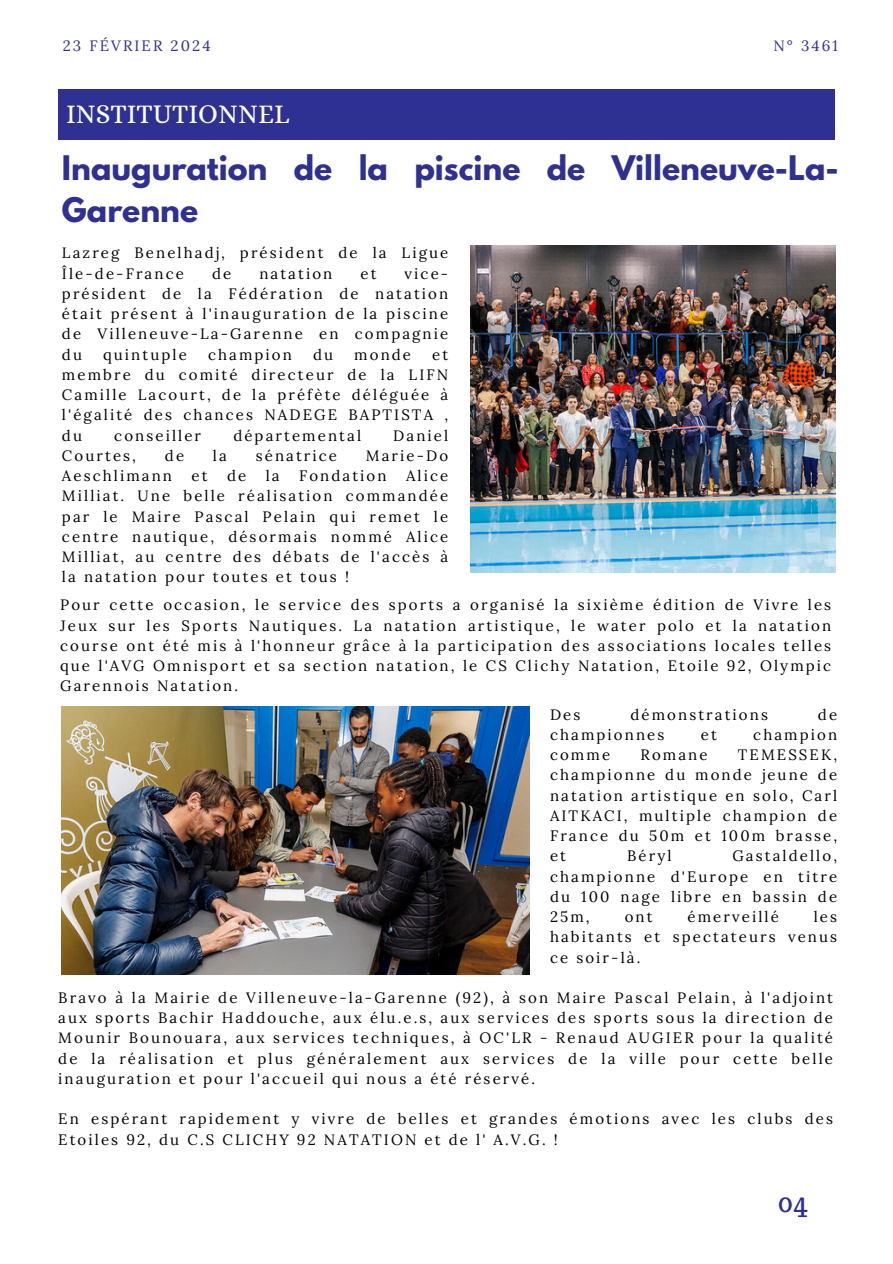
<style>
.page{position:relative;width:893px;height:1264px;background:#fff}
.page>*{position:absolute;margin:0;border:0;box-sizing:border-box;transform-origin:0 0}
.t1{font:700 30px/41.7px "League Spartan";color:#2e3192}
.t2{font:27px "Alice";color:#fff}
.t3{font:27px "Trocchi";color:#2e3192}
.t4{font:15px/20.2px "Lora";letter-spacing:.14em;color:#000;text-align:justify}
.t5{font:15px "Lora";letter-spacing:.14em;color:#2e3192}
</style>
<div class="page">
<div style="left:58px;top:89px;width:777px;height:51px;background:#2e3192"></div>
<img style="left:470px;top:245px;width:365px;height:327px">
<img style="left:62px;top:706px;width:467px;height:268px">
<p class="t5" style="left:63px;top:36px;width:149px">23 FÉVRIER 2024</p>
<p class="t5" style="left:773px;top:36px;width:66px">N° 3461</p>
<h1 class="t2" style="left:66px;top:98px;width:225px">INSTITUTIONNEL</h1>
<p class="t1" style="left:62px;top:151px;width:778px">Inauguration de la piscine de Villeneuve-La-<br>Garenne</p>
<h3 class="t4" style="left:62px;top:243px;width:388px">Lazreg Benelhadj, président de la Ligue<br>Île-de-France</h3>
<h3 class="t4" style="left:212px;top:263px;width:21px">de</h3>
<h3 class="t4" style="left:259px;top:263px;width:74px">natation</h3>
<h3 class="t4" style="left:360px;top:263px;width:18px">et</h3>
<h3 class="t4" style="left:62px;top:263px;width:388px;text-indent:342px">vice&shy;président de la Fédération de natation était présent à l'inauguration de la piscine de Villeneuve-La-Garenne en compagnie du</h3>
<h3 class="t4" style="left:103px;top:344px;width:85px">quintuple</h3>
<h3 class="t4" style="left:208px;top:344px;width:85px">champion</h3>
<h3 class="t4" style="left:313px;top:344px;width:22px">du</h3>
<h3 class="t4" style="left:354px;top:344px;width:58px">monde</h3>
<h3 class="t4" style="left:62px;top:344px;width:388px;text-indent:370px">et membre du comité directeur de la LIFN Camille Lacourt, de la préfète déléguée à l'égalité des chances NADEGE BAPTISTA , du</h3>
<h3 class="t4" style="left:114px;top:425px;width:88px">conseiller</h3>
<h3 class="t4" style="left:233px;top:425px;width:129px">départemental</h3>
<h3 class="t4" style="left:393px;top:425px;width:56px">Daniel</h3>
<h3 class="t4" style="left:62px;top:445px;width:76px">Courtes,</h3>
<h3 class="t4" style="left:165px;top:445px;width:21px">de</h3>
<h3 class="t4" style="left:213px;top:445px;width:15px">la</h3>
<h3 class="t4" style="left:256px;top:445px;width:83px">sénatrice</h3>
<h3 class="t4" style="left:366px;top:445px;width:84px">Marie-Do</h3>
<h3 class="t4" style="left:62px;top:465px;width:112px">Aeschlimann</h3>
<h3 class="t4" style="left:191px;top:465px;width:18px">et</h3>
<h3 class="t4" style="left:227px;top:465px;width:21px">de</h3>
<h3 class="t4" style="left:266px;top:465px;width:15px">la</h3>
<h3 class="t4" style="left:299px;top:465px;width:89px">Fondation</h3>
<h3 class="t4" style="left:62px;top:465px;width:388px;text-indent:344px">Alice Milliat. Une belle réalisation commandée par le Maire Pascal Pelain qui remet le centre nautique, désormais nommé Alice Milliat, au centre des débats de l'accès à la natation pour toutes et tous !</h3>
<p class="t4" style="left:60px;top:594px;width:772px">Pour cette occasion, le service des sports a organisé la sixième édition de Vivre les Jeux sur les Sports Nautiques. La natation artistique, le water polo et la natation course ont été mis à l'honneur grâce à la participation des associations locales telles que l'AVG Omnisport et sa section natation, le CS Clichy Natation, Etoile 92, Olympic Garennois Natation.</p>
<p class="t4" style="left:550px;top:704px;width:32px">Des</p>
<p class="t4" style="left:630px;top:704px;width:139px">démonstrations</p>
<p class="t4" style="left:817px;top:704px;width:21px">de</p>
<p class="t4" style="left:550px;top:724px;width:116px">championnes</p>
<p class="t4" style="left:700px;top:724px;width:18px">et</p>
<p class="t4" style="left:753px;top:724px;width:85px">champion</p>
<p class="t4" style="left:550px;top:744px;width:62px">comme</p>
<p class="t4" style="left:640px;top:744px;width:69px">Romane</p>
<p class="t4" style="left:550px;top:744px;width:288px;text-indent:188px">TEMESSEK, championne du monde jeune de natation artistique en solo, Carl AITKACI, multiple champion de France du 50m et 100m brasse, et</p>
<p class="t4" style="left:627px;top:845px;width:46px">Béryl</p>
<p class="t4" style="left:550px;top:845px;width:288px;text-indent:182px">Gastaldello, championne d'Europe en titre du 100 nage libre en bassin de 25m,</p>
<p class="t4" style="left:624px;top:906px;width:29px">ont</p>
<p class="t4" style="left:687px;top:906px;width:93px">émerveillé</p>
<p class="t4" style="left:550px;top:906px;width:288px;text-indent:264px">les habitants et spectateurs venus ce soir-là.</p>
<p class="t4" style="left:58px;top:987px;width:776px">Bravo à la Mairie de Villeneuve-la-Garenne (92), à son Maire Pascal Pelain, à l'adjoint aux sports Bachir Haddouche, aux élu.e.s, aux services des sports sous la direction de Mounir Bounouara, aux services techniques, à OC'LR - Renaud AUGIER pour la qualité de la réalisation et plus généralement aux services de la ville pour cette belle inauguration et pour l'accueil qui nous a été réservé.</p>
<p class="t4" style="left:58px;top:1108px;width:776px">En espérant rapidement y vivre de belles et grandes émotions avec les clubs des<br>Etoiles 92, du C.S CLICHY 92 NATATION et de l' A.V.G. !</p>
<h2 class="t3" style="left:778px;top:1184px;width:31px">04</h2>
</div>
